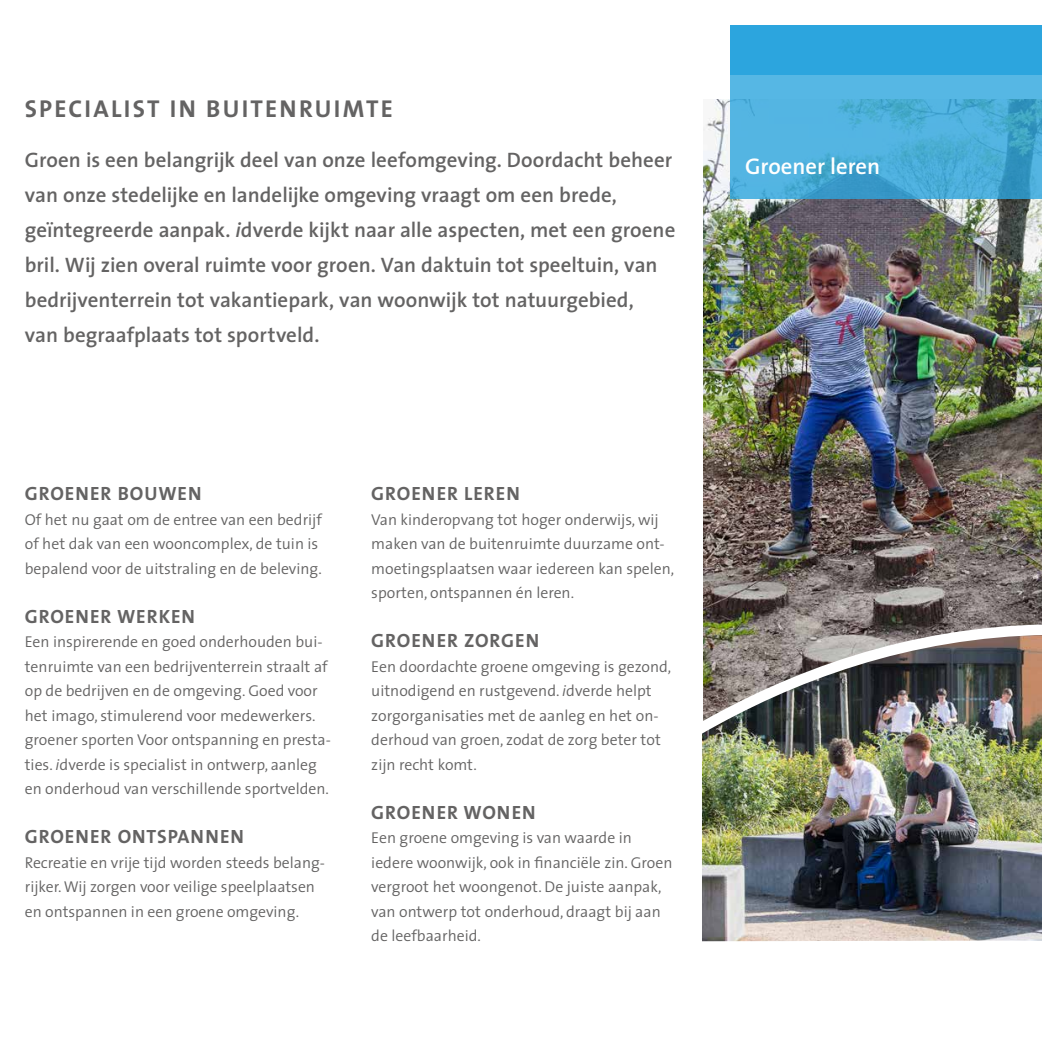
<style>
.page{position:relative;width:1042px;height:1042px;background:#fff}
.page>*{position:absolute;margin:0;border:0;box-sizing:border-box;transform-origin:0 0}
.t1{font:700 24.5px "The Sans";letter-spacing:.09em;color:#646363}
.t2{font:600 22.75px "The Sans";color:#fff}
.t3{font:600 21px/35px "The Sans";color:#646363}
.t4{font:700 19.25px "The Sans";letter-spacing:.05em;color:#646363}
.t5{font:300 15.75px/24.5px "The Sans";color:#646363}
.s1{font-style:italic}
</style>
<div class="page">
<img style="left:703px;top:99px;width:339px;height:520px">
<img style="left:702px;top:619px;width:340px;height:193px">
<img style="left:702px;top:812px;width:340px;height:130px">
<svg style="left:730px;top:74px;width:312px;height:124px;background:#4caeda"></svg>
<div style="left:730px;top:25px;width:312px;height:49px;background:#2ca5de"></div>
<h1 class="t1" style="left:25px;top:88px;width:369px">SPECIALIST IN BUITENRUIMTE</h1>
<p class="t3" style="left:25px;top:142px;width:652px">Groen is een belangrijk deel van onze leefomgeving. Doordacht beheer van onze stedelijke en landelijke omgeving vraagt om een brede, geïntegreerde aanpak. <span class="s1">i</span>dverde kijkt naar alle aspecten, met een groene bril. Wij zien overal ruimte voor groen. Van daktuin tot speeltuin, van bedrijventerrein tot vakantiepark, van woonwijk tot natuurgebied,<br>van begraafplaats tot sportveld.</p>
<p class="t4" style="left:25px;top:477px;width:178px">GROENER BOUWEN</p>
<p class="t5" style="left:25px;top:506px;width:299px">Of het nu gaat om de entree van een bedrijf of het dak van een wooncomplex, de tuin is bepalend voor de uitstraling en de beleving.</p>
<p class="t4" style="left:25px;top:600px;width:172px">GROENER WERKEN</p>
<p class="t5" style="left:25px;top:629px;width:308px">Een inspirerende en goed onderhouden bui&shy;tenruimte van een bedrijventerrein straalt af op de bedrijven en de omgeving. Goed voor het imago, stimulerend voor medewerkers. groener sporten Voor ontspanning en presta&shy;ties. <span class="s1">i</span>dverde is specialist in ontwerp, aanleg en onderhoud van verschillende sportvelden.</p>
<p class="t4" style="left:25px;top:820px;width:221px">GROENER ONTSPANNEN</p>
<p class="t5" style="left:25px;top:849px;width:302px">Recreatie en vrije tijd worden steeds belang&shy;rijker. Wij zorgen voor veilige speelplaatsen en ontspannen in een groene omgeving.</p>
<p class="t4" style="left:371px;top:477px;width:150px">GROENER LEREN</p>
<p class="t5" style="left:371px;top:506px;width:305px">Van kinderopvang tot hoger onderwijs, wij maken van de buitenruimte duurzame ont&shy;moetingsplaatsen waar iedereen kan spelen, sporten, ontspannen én leren.</p>
<p class="t4" style="left:371px;top:624px;width:169px">GROENER ZORGEN</p>
<p class="t5" style="left:371px;top:653px;width:302px">Een doordachte groene omgeving is gezond, uitnodigend en rustgevend. <span class="s1">i</span>dverde helpt zorgorganisaties met de aanleg en het on&shy;derhoud van groen, zodat de zorg beter tot zijn recht komt.</p>
<p class="t4" style="left:371px;top:796px;width:166px">GROENER WONEN</p>
<p class="t5" style="left:371px;top:825px;width:303px">Een groene omgeving is van waarde in iedere woonwijk, ook in financiële zin. Groen vergroot het woongenot. De juiste aanpak, van ontwerp tot onderhoud, draagt bij aan de leefbaarheid.</p>
<h2 class="t2" style="left:745px;top:147px;width:137px">Groener leren</h2>
</div>
